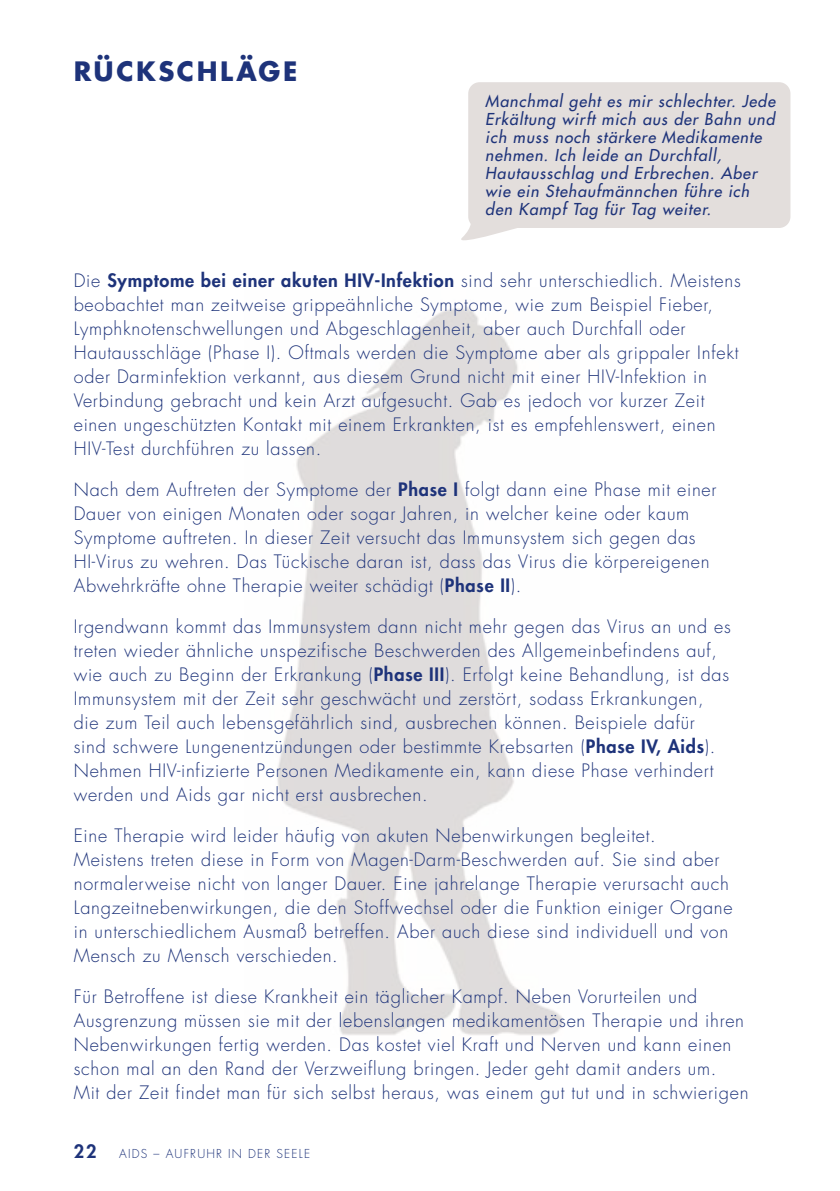
<style>
.page{position:relative;width:840px;height:1191px;background:#fff}
.page>*{position:absolute;margin:0;border:0;box-sizing:border-box;transform-origin:0 0}
.H2_Kapitel{font:700 26px "Futura Std";letter-spacing:.1em;color:#1e337a}
.P_Text{font:300 18px/24px "Futura Std";letter-spacing:.04em;color:#1e337a}
.t1{font:800 18px "Futura Std";color:#1e337a}
.t2{font:italic 500 16px/18px "Futura Std";letter-spacing:.055em;color:#1e337a}
.t3{font:300 12px "Futura Std";letter-spacing:.1em;color:#1e337a}
.s1{font-weight:800}
</style>
<div class="page">
<img style="left:277px;top:306px;width:286px;height:729px">
<div style="left:468px;top:82px;width:322px;height:146px;background:#e3dedc;border-radius:11px"></div>
<svg style="left:461px;top:218px;width:55px;height:23px"></svg>
<h2 class="H2_Kapitel" style="left:74px;top:54px;width:225px">RÜCKSCHLÄGE</h2>
<p class="t2" style="left:485px;top:92px;width:291px">Manchmal geht es mir schlechter. Jede Erkältung wirft mich aus der Bahn und ich muss noch stärkere Medikamente nehmen. Ich leide an Durchfall, Hautausschlag und Erbrechen. Aber wie ein Stehaufmännchen führe ich den Kampf Tag für Tag weiter.</p>
<p class="P_Text" style="left:74px;top:269px;width:668px">Die <span class="s1">Symptome bei einer akuten HIV-Infektion</span> sind sehr unterschiedlich. Meistens beobachtet man zeitweise grippeähnliche Symptome, wie zum Beispiel Fieber, Lymphknotenschwellungen und Abgeschlagenheit, aber auch Durchfall oder Hautausschläge (Phase I). Oftmals werden die Symptome aber als grippaler Infekt oder Darminfektion verkannt, aus diesem Grund nicht mit einer HIV-Infektion in Verbindung gebracht und kein Arzt aufgesucht. Gab es jedoch vor kurzer Zeit einen ungeschützten Kontakt mit einem Erkrankten, ist es empfehlenswert, einen HIV-Test durchführen zu lassen.</p>
<p class="P_Text" style="left:74px;top:478px;width:644px">Nach dem Auftreten der Symptome der <span class="s1">Phase I</span> folgt dann eine Phase mit einer Dauer von einigen Monaten oder sogar Jahren, in welcher keine oder kaum Symptome auftreten. In dieser Zeit versucht das Immunsystem sich gegen das HI-Virus zu wehren. Das Tückische daran ist, dass das Virus die körpereigenen Abwehrkräfte ohne Therapie weiter schädigt (<span class="s1">Phase II</span>).</p>
<p class="P_Text" style="left:74px;top:615px;width:658px">Irgendwann kommt das Immunsystem dann nicht mehr gegen das Virus an und es treten wieder ähnliche unspezifische Beschwerden des Allgemeinbefindens auf, wie auch zu Beginn der Erkrankung (<span class="s1">Phase III</span>). Erfolgt keine Behandlung, ist das Immunsystem mit der Zeit sehr geschwächt und zerstört, sodass Erkrankungen, die zum Teil auch lebensgefährlich sind, ausbrechen können. Beispiele dafür sind schwere Lungenentzündungen oder bestimmte Krebsarten (<span class="s1">Phase IV, Aids</span>).<br>Nehmen HIV-infizierte Personen Medikamente ein, kann diese Phase verhindert werden und Aids gar nicht erst ausbrechen.</p>
<p class="P_Text" style="left:74px;top:824px;width:660px">Eine Therapie wird leider häufig von akuten Nebenwirkungen begleitet.<br>Meistens treten diese in Form von Magen-Darm-Beschwerden auf. Sie sind aber normalerweise nicht von langer Dauer. Eine jahrelange Therapie verursacht auch Langzeitnebenwirkungen, die den Stoffwechsel oder die Funktion einiger Organe in unterschiedlichem Ausmaß betreffen. Aber auch diese sind individuell und von Mensch zu Mensch verschieden.</p>
<p class="P_Text" style="left:74px;top:985px;width:675px">Für Betroffene ist diese Krankheit ein täglicher Kampf. Neben Vorurteilen und Ausgrenzung müssen sie mit der lebenslangen medikamentösen Therapie und ihren Nebenwirkungen fertig werden. Das kostet viel Kraft und Nerven und kann einen schon mal an den Rand der Verzweiflung bringen. Jeder geht damit anders um.<br>Mit der Zeit findet man für sich selbst heraus, was einem gut tut und in schwierigen</p>
<p class="t1" style="left:74px;top:1139px;width:24px">22</p>
<p class="t3" style="left:119px;top:1146px;width:192px">AIDS – AUFRUHR IN DER SEELE</p>
</div>
